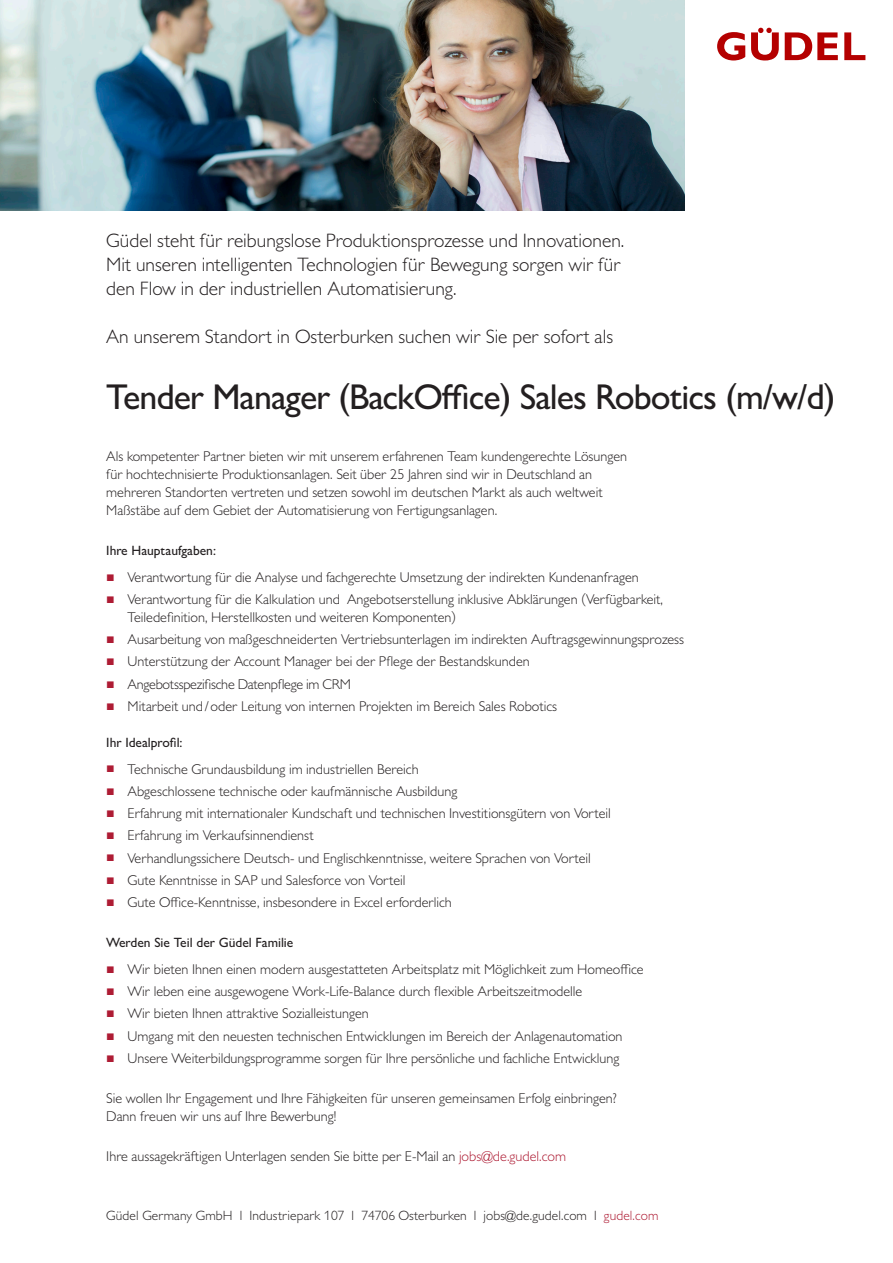
<style>
.page{position:relative;width:893px;height:1263px;background:#fff}
.page>*{position:absolute;margin:0;border:0;box-sizing:border-box;transform-origin:0 0}
.t1{font:500 36px "Gill Sans MT Pro";letter-spacing:-.025em;color:#231f20}
.t2{font:300 19.5px/24px "Gill Sans MT Pro";color:#231f20}
.t3{font:300 14.25px/18px "Gill Sans MT Pro";color:#231f20}
.t4{font:300 14.25px "Gill Sans MT Pro";letter-spacing:-.02em;color:#231f20}
.t5{font:300 13.5px "Gill Sans MT Pro";letter-spacing:.01em;color:#231f20}
.t6{font:500 13.5px "Gill Sans MT Pro";color:#231f20}
.s1{font-family:"Arial";font-weight:400;color:#ae1c34}
.s2{color:#ae1c34}
</style>
<div class="page">
<svg style="left:717px;top:32px;width:28px;height:29px"></svg>
<svg style="left:785px;top:32px;width:53px;height:28px"></svg>
<svg style="left:844px;top:32px;width:21px;height:28px"></svg>
<svg style="left:751px;top:28px;width:28px;height:33px"></svg>
<img style="left:0;top:0;width:685px;height:210px">
<h2 class="t2" style="left:106px;top:228px;width:520px">Güdel steht für reibungslose Produktionsprozesse und Innovationen.<br>Mit unseren intelligenten Technologien für Bewegung sorgen wir für den Flow in der industriellen Automatisierung.</h2>
<h2 class="t2" style="left:106px;top:324px;width:508px">An unserem Standort in Osterburken suchen wir Sie per sofort als</h2>
<h1 class="t1" style="left:106px;top:376px;width:731px">Tender Manager (BackOffice) Sales Robotics (m/w/d)</h1>
<p class="t3" style="left:106px;top:447px;width:522px">Als kompetenter Partner bieten wir mit unserem erfahrenen Team kundengerechte Lösungen für hochtechnisierte Produktionsanlagen. Seit über 25 Jahren sind wir in Deutschland an mehreren Standorten vertreten und setzen sowohl im deutschen Markt als auch weltweit Maßstäbe auf dem Gebiet der Automatisierung von Fertigungsanlagen.</p>
<p class="t6" style="left:106px;top:543px;width:111px">Ihre Hauptaufgaben:</p>
<p class="t3" style="left:106px;top:568px;width:534px"><span class="s1">■</span> Verantwortung für die Analyse und fachgerechte Umsetzung der indirekten Kundenanfragen</p>
<p class="t3" style="left:128px;top:590px;width:537px;text-indent:-21px"><span class="s1">■</span> Verantwortung für die Kalkulation und Angebotserstellung inklusive Abklärungen (Verfügbarkeit,<br>Teiledefinition, Herstellkosten und weiteren Komponenten)</p>
<p class="t3" style="left:106px;top:630px;width:579px"><span class="s1">■</span> Ausarbeitung von maßgeschneiderten Vertriebsunterlagen im indirekten Auftragsgewinnungsprozess</p>
<p class="t3" style="left:106px;top:652px;width:425px"><span class="s1">■</span> Unterstützung der Account Manager bei der Pflege der Bestandskunden</p>
<p class="t4" style="left:106px;top:675px;width:246px"><span class="s1">■</span> Angebotsspezifische Datenpflege im CRM</p>
<p class="t3" style="left:106px;top:697px;width:452px"><span class="s1">■</span> Mitarbeit und/oder Leitung von internen Projekten im Bereich Sales Robotics</p>
<p class="t6" style="left:106px;top:734px;width:78px">Ihr Idealprofil:</p>
<p class="t3" style="left:106px;top:759px;width:314px"><span class="s1">■</span> Technische Grundausbildung im industriellen Bereich</p>
<p class="t3" style="left:106px;top:782px;width:352px"><span class="s1">■</span> Abgeschlossene technische oder kaufmännische Ausbildung</p>
<p class="t3" style="left:106px;top:804px;width:506px"><span class="s1">■</span> Erfahrung mit internationaler Kundschaft und technischen Investitionsgütern von Vorteil</p>
<p class="t3" style="left:106px;top:826px;width:209px"><span class="s1">■</span> Erfahrung im Verkaufsinnendienst</p>
<p class="t3" style="left:106px;top:848px;width:486px"><span class="s1">■</span> Verhandlungssichere Deutsch- und Englischkenntnisse, weitere Sprachen von Vorteil</p>
<p class="t3" style="left:106px;top:871px;width:301px"><span class="s1">■</span> Gute Kenntnisse in SAP und Salesforce von Vorteil</p>
<p class="t3" style="left:106px;top:893px;width:347px"><span class="s1">■</span> Gute Office-Kenntnisse, insbesondere in Excel erforderlich</p>
<p class="t6" style="left:106px;top:935px;width:189px">Werden Sie Teil der Güdel Familie</p>
<p class="t3" style="left:106px;top:960px;width:539px"><span class="s1">■</span> Wir bieten Ihnen einen modern ausgestatteten Arbeitsplatz mit Möglichkeit zum Homeoffice</p>
<p class="t3" style="left:106px;top:982px;width:478px"><span class="s1">■</span> Wir leben eine ausgewogene Work-Life-Balance durch flexible Arbeitszeitmodelle</p>
<p class="t3" style="left:106px;top:1004px;width:264px"><span class="s1">■</span> Wir bieten Ihnen attraktive Sozialleistungen</p>
<p class="t3" style="left:106px;top:1026px;width:518px"><span class="s1">■</span> Umgang mit den neuesten technischen Entwicklungen im Bereich der Anlagenautomation</p>
<p class="t3" style="left:106px;top:1049px;width:515px"><span class="s1">■</span> Unsere Weiterbildungsprogramme sorgen für Ihre persönliche und fachliche Entwicklung</p>
<p class="t3" style="left:106px;top:1089px;width:512px">Sie wollen Ihr Engagement und Ihre Fähigkeiten für unseren gemeinsamen Erfolg einbringen?<br>Dann freuen wir uns auf Ihre Bewerbung!</p>
<p class="t3" style="left:106px;top:1147px;width:461px">Ihre aussagekräftigen Unterlagen senden Sie bitte per E-Mail an <span class="s2">jobs@de.gudel.com</span></p>
<p class="t5" style="left:106px;top:1208px;width:554px">Güdel Germany GmbH 1 Industriepark 107 1 74706 Osterburken 1 jobs@de.gudel.com 1 <span class="s2">gudel.com</span></p>
</div>
